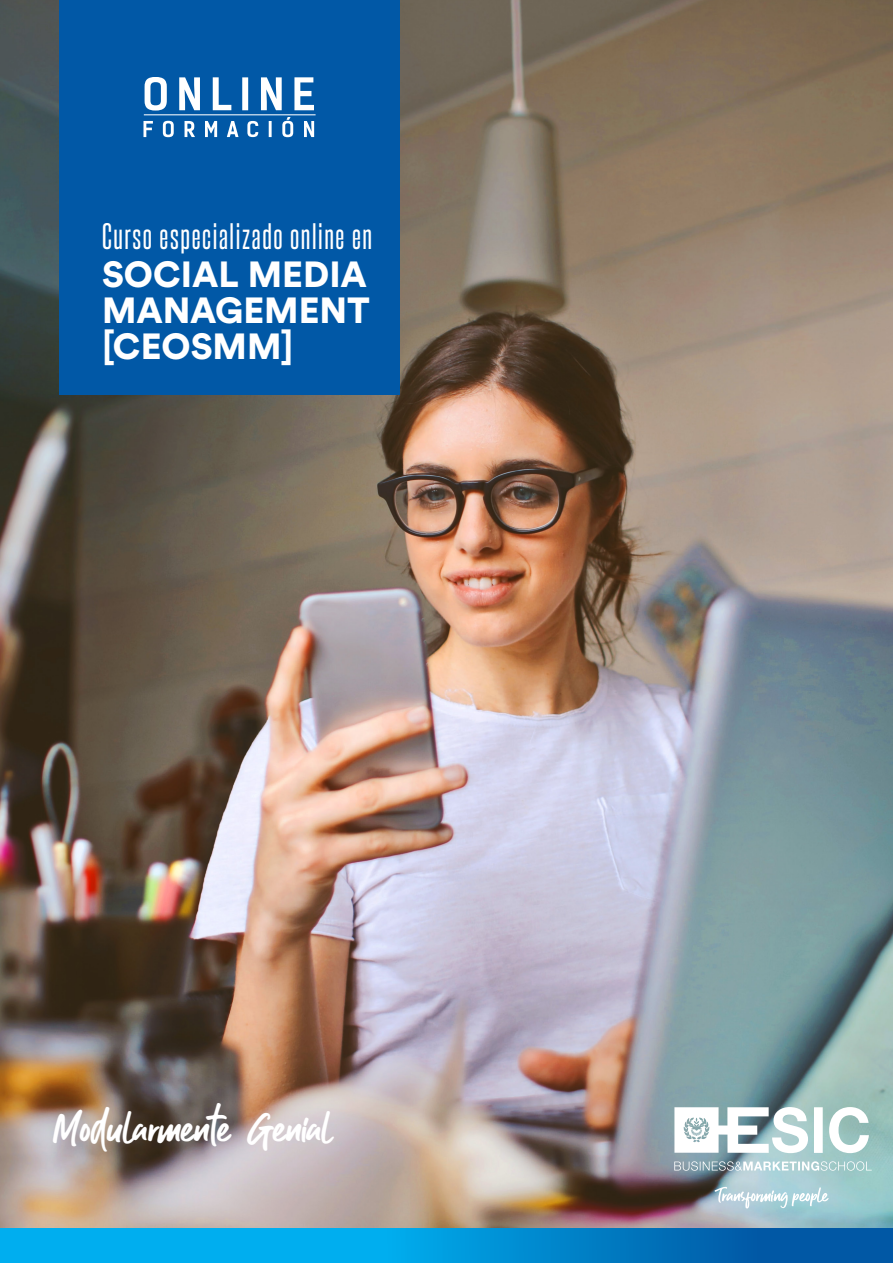
<style>
.page{position:relative;width:893px;height:1263px;background:#fff}
.page>*{position:absolute;margin:0;border:0;box-sizing:border-box;transform-origin:0 0}
.MODULAR{font:40.5px "Guthen Bloots Basic";color:#fff}
.t1{font:900 36px/36px "Circular Std";color:#fff;text-align:justify}
.t2{font:31.8px "Steelfish Rg";letter-spacing:.05em;color:#fff}
</style>
<div class="page">
<img style="left:0;top:0;width:893px;height:1228px">
<div style="left:59px;top:0;width:341px;height:394px;background:#0158a6"></div>
<svg style="left:0;top:1228px;width:893px;height:35px;background:#008ed3"></svg>
<svg style="left:674px;top:1107px;width:198px;height:64px"></svg>
<svg style="left:715px;top:1187px;width:113px;height:21px"></svg>
<svg style="left:145px;top:78px;width:169px;height:33px"></svg>
<svg style="left:144px;top:117px;width:170px;height:20px"></svg>
<hr style="left:144px;top:114px;width:172px;height:1px;background:#fff">
<p class="t2" style="left:102px;top:217px;width:272px">Curso especializado online en</p>
<p class="t1" style="left:102px;top:256px;width:269px">SOCIAL MEDIA MANAGEMENT [CEOSMM]</p>
<p class="MODULAR" style="left:54px;top:1102px;width:280px">Modularmente Genial</p>
</div>
